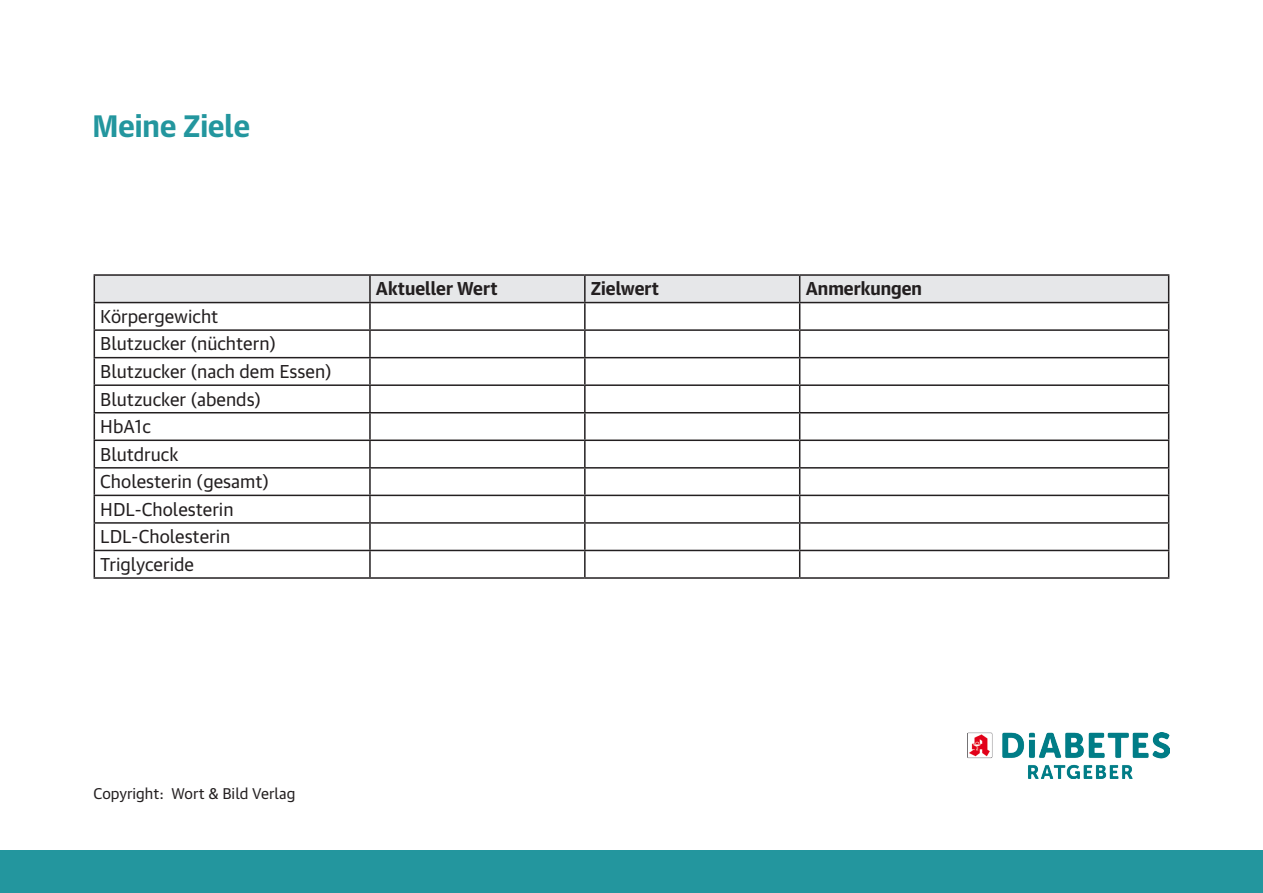
<style>
.page{position:relative;width:1263px;height:893px;background:#fff}
.page>*{position:absolute;margin:0;border:0;box-sizing:border-box;transform-origin:0 0}
.t1{font:700 30px "Guardian Text Sans";color:#23969e}
.t2{font:18px "Guardian Text Sans";color:#231f20}
.t3{font:700 18px "Guardian Text Sans";color:#231f20}
.t4{font:15px "Guardian Text Sans";color:#231f20}
</style>
<div class="page">
<div style="left:0;top:850px;width:1263px;height:43px;background:#23969e"></div>
<img style="left:968px;top:732px;width:201px;height:47px">
<hr style="left:94px;top:274px;width:276px;height:2px;background:#231f20">
<hr style="left:370px;top:274px;width:215px;height:2px;background:#231f20">
<hr style="left:585px;top:274px;width:215px;height:2px;background:#231f20">
<hr style="left:800px;top:274px;width:369px;height:2px;background:#231f20">
<svg style="left:94px;top:275px;width:1075px;height:302px"></svg>
<hr style="left:94px;top:577px;width:276px;height:2px;background:#231f20">
<hr style="left:370px;top:577px;width:215px;height:2px;background:#231f20">
<hr style="left:585px;top:577px;width:215px;height:2px;background:#231f20">
<hr style="left:800px;top:577px;width:369px;height:2px;background:#231f20">
<p class="t1" style="left:92px;top:101px;width:159px">Meine Ziele</p>
<p class="t2" style="left:100px;top:302px;width:120px">Körpergewicht</p>
<p class="t2" style="left:100px;top:329px;width:177px">Blutzucker (nüchtern)</p>
<p class="t2" style="left:100px;top:357px;width:233px">Blutzucker (nach dem Essen)</p>
<p class="t2" style="left:100px;top:384px;width:162px">Blutzucker (abends)</p>
<p class="t2" style="left:100px;top:412px;width:52px">HbA1c</p>
<p class="t2" style="left:100px;top:440px;width:80px">Blutdruck</p>
<p class="t2" style="left:100px;top:467px;width:170px">Cholesterin (gesamt)</p>
<p class="t2" style="left:100px;top:495px;width:135px">HDL-Cholesterin</p>
<p class="t2" style="left:100px;top:522px;width:132px">LDL-Cholesterin</p>
<p class="t2" style="left:100px;top:550px;width:95px">Triglyceride</p>
<p class="t3" style="left:376px;top:274px;width:123px">Aktueller Wert</p>
<p class="t3" style="left:591px;top:274px;width:70px">Zielwert</p>
<p class="t3" style="left:806px;top:274px;width:118px">Anmerkungen</p>
<p class="t4" style="left:94px;top:782px;width:203px">Copyright: Wort &amp; Bild Verlag</p>
</div>
